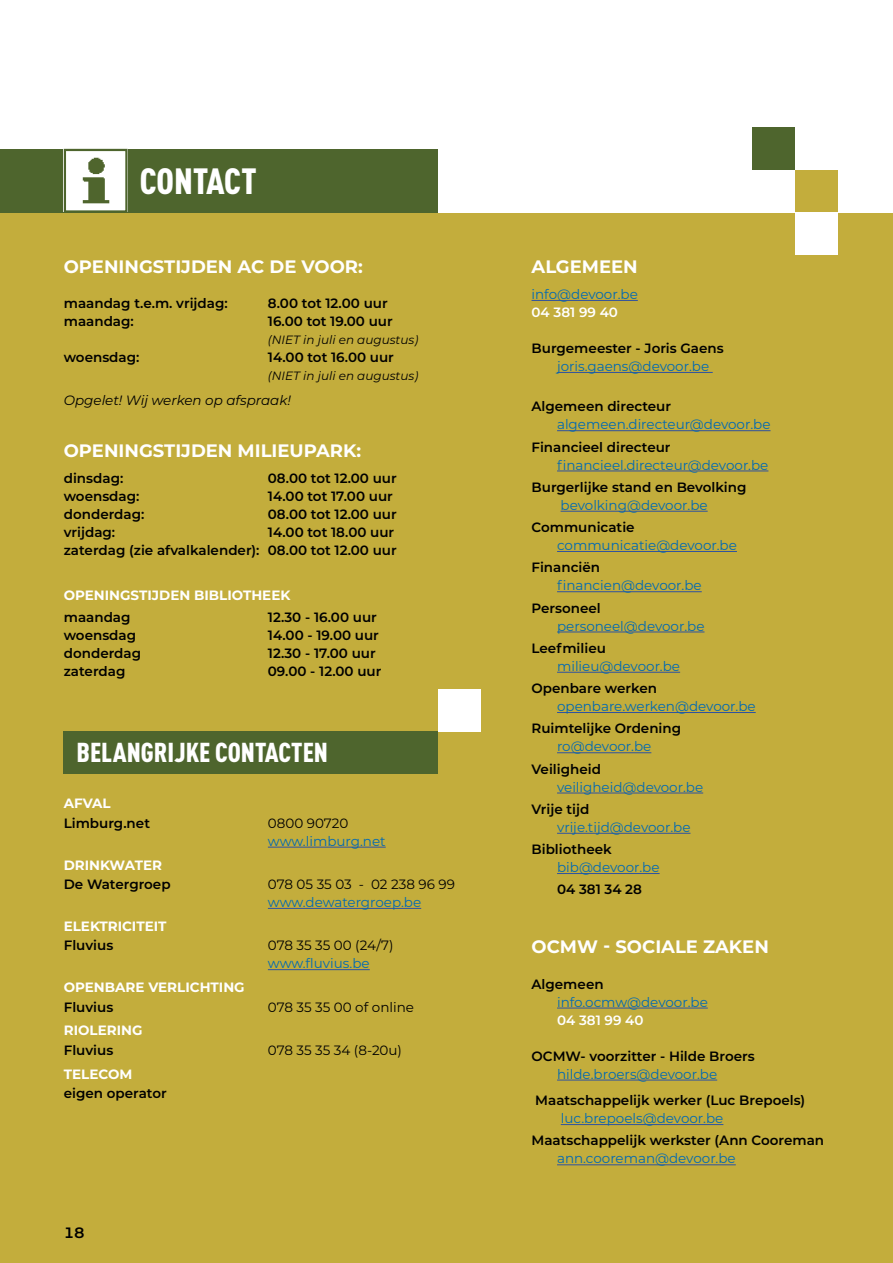
<style>
.page{position:relative;width:893px;height:1263px;background:#c3ad3c}
.page>*{position:absolute;margin:0;border:0;box-sizing:border-box;transform-origin:0 0}
.t1{font:900 36px "DIN Cond";letter-spacing:-.005em;color:#fff}
.t2{font:900 27px "DIN Cond";color:#fff}
.t3{font:700 18px "Montserrat";color:#fff}
.t4{font:600 15px "Montserrat";color:#000}
.t5{font:600 13.5px/18px "Montserrat";color:#000;text-align:right}
.t6{font:13.5px "Montserrat";color:#0069b4}
.t7{font:700 13.5px "Montserrat";color:#fff}
.t8{font:13.5px "Montserrat";color:#000}
.t9{font:italic 13.5px "Montserrat";color:#000}
.t10{font:600 13.5px "Montserrat";color:#fff}
.t11{font:italic 12px "Montserrat";color:#000}
</style>
<div class="page">
<div style="left:0;top:0;width:893px;height:213px;background:#fff"></div>
<div style="left:0;top:149px;width:438px;height:64px;background:#4e652d"></div>
<div style="left:64px;top:731px;width:374px;height:43px;background:#4e652d"></div>
<img style="left:67px;top:152px;width:58px;height:58px">
<div style="left:64px;top:149px;width:64px;height:64px;border:2px solid #4e652d"></div>
<hr style="left:268px;top:847px;width:118px;height:1px;background:#2f52a0">
<hr style="left:268px;top:908px;width:153px;height:1px;background:#2f52a0">
<hr style="left:268px;top:969px;width:102px;height:1px;background:#2f52a0">
<hr style="left:531px;top:300px;width:107px;height:1px;background:#2f52a0">
<hr style="left:557px;top:372px;width:156px;height:1px;background:#2f52a0">
<hr style="left:557px;top:430px;width:213px;height:1px;background:#2f52a0">
<hr style="left:557px;top:471px;width:211px;height:1px;background:#2f52a0">
<hr style="left:561px;top:511px;width:147px;height:1px;background:#2f52a0">
<hr style="left:557px;top:551px;width:180px;height:1px;background:#2f52a0">
<hr style="left:557px;top:591px;width:145px;height:1px;background:#2f52a0">
<hr style="left:557px;top:632px;width:147px;height:1px;background:#2f52a0">
<hr style="left:557px;top:672px;width:123px;height:1px;background:#2f52a0">
<hr style="left:557px;top:712px;width:199px;height:1px;background:#2f52a0">
<hr style="left:557px;top:752px;width:94px;height:1px;background:#2f52a0">
<hr style="left:557px;top:793px;width:146px;height:1px;background:#2f52a0">
<hr style="left:557px;top:833px;width:133px;height:1px;background:#2f52a0">
<hr style="left:557px;top:873px;width:103px;height:1px;background:#2f52a0">
<hr style="left:557px;top:1008px;width:151px;height:1px;background:#2f52a0">
<hr style="left:557px;top:1080px;width:160px;height:1px;background:#2f52a0">
<hr style="left:561px;top:1124px;width:162px;height:1px;background:#2f52a0">
<hr style="left:557px;top:1164px;width:179px;height:1px;background:#2f52a0">
<div style="left:795px;top:170px;width:43px;height:43px;background:#c3ad3c"></div>
<div style="left:795px;top:213px;width:43px;height:42px;background:#fff"></div>
<div style="left:438px;top:689px;width:42px;height:42px;background:#fff"></div>
<div style="left:753px;top:128px;width:42px;height:42px;background:#4e652d"></div>
<h1 class="t1" style="left:140px;top:158px;width:118px">CONTACT</h1>
<h3 class="t3" style="left:64px;top:253px;width:301px">OPENINGSTIJDEN AC DE VOOR:</h3>
<p class="t5" style="left:64px;top:293px;width:165px">maandag t.e.m. vrijdag:</p>
<p class="t5" style="left:268px;top:293px;width:121px">8.00 tot 12.00 uur</p>
<p class="t5" style="left:64px;top:311px;width:72px">maandag:</p>
<p class="t5" style="left:268px;top:311px;width:126px">16.00 tot 19.00 uur</p>
<p class="t11" style="left:268px;top:331px;width:152px">(NIET in juli en augustus)</p>
<p class="t5" style="left:64px;top:347px;width:77px">woensdag:</p>
<p class="t5" style="left:268px;top:347px;width:128px">14.00 tot 16.00 uur</p>
<p class="t11" style="left:268px;top:367px;width:152px">(NIET in juli en augustus)</p>
<p class="t9" style="left:64px;top:391px;width:229px">Opgelet! Wij werken op afspraak!</p>
<h3 class="t3" style="left:64px;top:437px;width:299px">OPENINGSTIJDEN MILIEUPARK:</h3>
<p class="t5" style="left:64px;top:469px;width:61px">dinsdag:</p>
<p class="t5" style="left:268px;top:469px;width:130px">08.00 tot 12.00 uur</p>
<p class="t5" style="left:64px;top:487px;width:77px">woensdag:</p>
<p class="t5" style="left:268px;top:487px;width:127px">14.00 tot 17.00 uur</p>
<p class="t5" style="left:64px;top:505px;width:82px">donderdag:</p>
<p class="t5" style="left:268px;top:505px;width:130px">08.00 tot 12.00 uur</p>
<p class="t5" style="left:64px;top:523px;width:53px">vrijdag:</p>
<p class="t5" style="left:64px;top:523px;width:335px">14.00 tot 18.00 uur<br>zaterdag (zie afvalkalender): 08.00 tot 12.00 uur</p>
<p class="t7" style="left:64px;top:585px;width:228px">OPENINGSTIJDEN BIBLIOTHEEK</p>
<p class="t5" style="left:64px;top:607px;width:68px">maandag</p>
<p class="t5" style="left:268px;top:607px;width:110px">12.30 - 16.00 uur</p>
<p class="t5" style="left:64px;top:625px;width:74px">woensdag</p>
<p class="t5" style="left:268px;top:625px;width:113px">14.00 - 19.00 uur</p>
<p class="t5" style="left:64px;top:643px;width:79px">donderdag</p>
<p class="t5" style="left:268px;top:643px;width:109px">12.30 - 17.00 uur</p>
<p class="t5" style="left:64px;top:661px;width:63px">zaterdag</p>
<p class="t5" style="left:268px;top:661px;width:115px">09.00 - 12.00 uur</p>
<h2 class="t2" style="left:77px;top:736px;width:253px">BELANGRIJKE CONTACTEN</h2>
<p class="t7" style="left:64px;top:794px;width:49px">AFVAL</p>
<p class="t5" style="left:64px;top:813px;width:88px">Limburg.net</p>
<p class="t8" style="left:268px;top:814px;width:82px">0800 90720</p>
<p class="t6" style="left:268px;top:832px;width:119px">www.limburg.net</p>
<p class="t7" style="left:64px;top:855px;width:100px">DRINKWATER</p>
<p class="t5" style="left:64px;top:875px;width:108px">De Watergroep</p>
<p class="t8" style="left:268px;top:875px;width:189px">078 05 35 03 - 02 238 96 99</p>
<p class="t6" style="left:268px;top:893px;width:155px">www.dewatergroep.be</p>
<p class="t7" style="left:64px;top:916px;width:104px">ELEKTRICITEIT</p>
<p class="t5" style="left:64px;top:936px;width:51px">Fluvius</p>
<p class="t8" style="left:268px;top:936px;width:127px">078 35 35 00 (24/7)</p>
<p class="t6" style="left:268px;top:954px;width:103px">www.fluvius.be</p>
<p class="t7" style="left:64px;top:977px;width:182px">OPENBARE VERLICHTING</p>
<p class="t5" style="left:64px;top:997px;width:51px">Fluvius</p>
<p class="t8" style="left:268px;top:997px;width:148px">078 35 35 00 of online</p>
<p class="t7" style="left:64px;top:1021px;width:80px">RIOLERING</p>
<p class="t5" style="left:64px;top:1040px;width:51px">Fluvius</p>
<p class="t8" style="left:268px;top:1041px;width:136px">078 35 35 34 (8-20u)</p>
<p class="t7" style="left:64px;top:1064px;width:70px">TELECOM</p>
<p class="t5" style="left:64px;top:1083px;width:105px">eigen operator</p>
<p class="t4" style="left:64px;top:1222px;width:22px">18</p>
<h3 class="t3" style="left:531px;top:253px;width:108px">ALGEMEEN</h3>
<p class="t6" style="left:531px;top:285px;width:108px">info@devoor.be</p>
<p class="t10" style="left:531px;top:303px;width:88px">04 381 99 40</p>
<p class="t5" style="left:531px;top:339px;width:194px">Burgemeester - Joris Gaens</p>
<p class="t6" style="left:557px;top:357px;width:154px">joris.gaens@devoor.be</p>
<p class="t5" style="left:531px;top:397px;width:141px">Algemeen directeur</p>
<p class="t6" style="left:557px;top:415px;width:215px">algemeen.directeur@devoor.be</p>
<p class="t5" style="left:531px;top:437px;width:141px">Financieel directeur</p>
<p class="t6" style="left:557px;top:455px;width:213px">financieel.directeur@devoor.be</p>
<p class="t5" style="left:531px;top:477px;width:216px">Burgerlijke stand en Bevolking</p>
<p class="t6" style="left:561px;top:496px;width:149px">bevolking@devoor.be</p>
<p class="t5" style="left:531px;top:518px;width:105px">Communicatie</p>
<p class="t6" style="left:557px;top:536px;width:181px">communicatie@devoor.be</p>
<p class="t5" style="left:531px;top:558px;width:70px">Financiën</p>
<p class="t6" style="left:557px;top:576px;width:146px">financien@devoor.be</p>
<p class="t5" style="left:531px;top:598px;width:71px">Personeel</p>
<p class="t6" style="left:557px;top:616px;width:149px">personeel@devoor.be</p>
<p class="t5" style="left:531px;top:638px;width:76px">Leefmilieu</p>
<p class="t6" style="left:557px;top:657px;width:125px">milieu@devoor.be</p>
<p class="t5" style="left:531px;top:679px;width:127px">Openbare werken</p>
<p class="t6" style="left:557px;top:697px;width:200px">openbare.werken@devoor.be</p>
<p class="t5" style="left:531px;top:719px;width:151px">Ruimtelijke Ordening</p>
<p class="t6" style="left:557px;top:737px;width:96px">ro@devoor.be</p>
<p class="t5" style="left:531px;top:759px;width:71px">Veiligheid</p>
<p class="t6" style="left:557px;top:777px;width:148px">veiligheid@devoor.be</p>
<p class="t5" style="left:531px;top:799px;width:59px">Vrije tijd</p>
<p class="t6" style="left:557px;top:818px;width:135px">vrije.tijd@devoor.be</p>
<p class="t5" style="left:531px;top:840px;width:82px">Bibliotheek</p>
<p class="t6" style="left:557px;top:858px;width:104px">bib@devoor.be</p>
<p class="t5" style="left:557px;top:880px;width:86px">04 381 34 28</p>
<h3 class="t3" style="left:531px;top:933px;width:239px">OCMW - SOCIALE ZAKEN</h3>
<p class="t5" style="left:531px;top:974px;width:74px">Algemeen</p>
<p class="t6" style="left:557px;top:992px;width:152px">info.ocmw@devoor.be</p>
<p class="t10" style="left:557px;top:1010px;width:88px">04 381 99 40</p>
<p class="t5" style="left:531px;top:1046px;width:225px">OCMW- voorzitter - Hilde Broers</p>
<p class="t6" style="left:557px;top:1064px;width:162px">hilde.broers@devoor.be</p>
<p class="t5" style="left:535px;top:1091px;width:272px">Maatschappelijk werker (Luc Brepoels)</p>
<p class="t6" style="left:561px;top:1109px;width:164px">luc.brepoels@devoor.be</p>
<p class="t5" style="left:531px;top:1131px;width:294px">Maatschappelijk werkster (Ann Cooreman</p>
<p class="t6" style="left:557px;top:1149px;width:180px">ann.cooreman@devoor.be</p>
</div>
